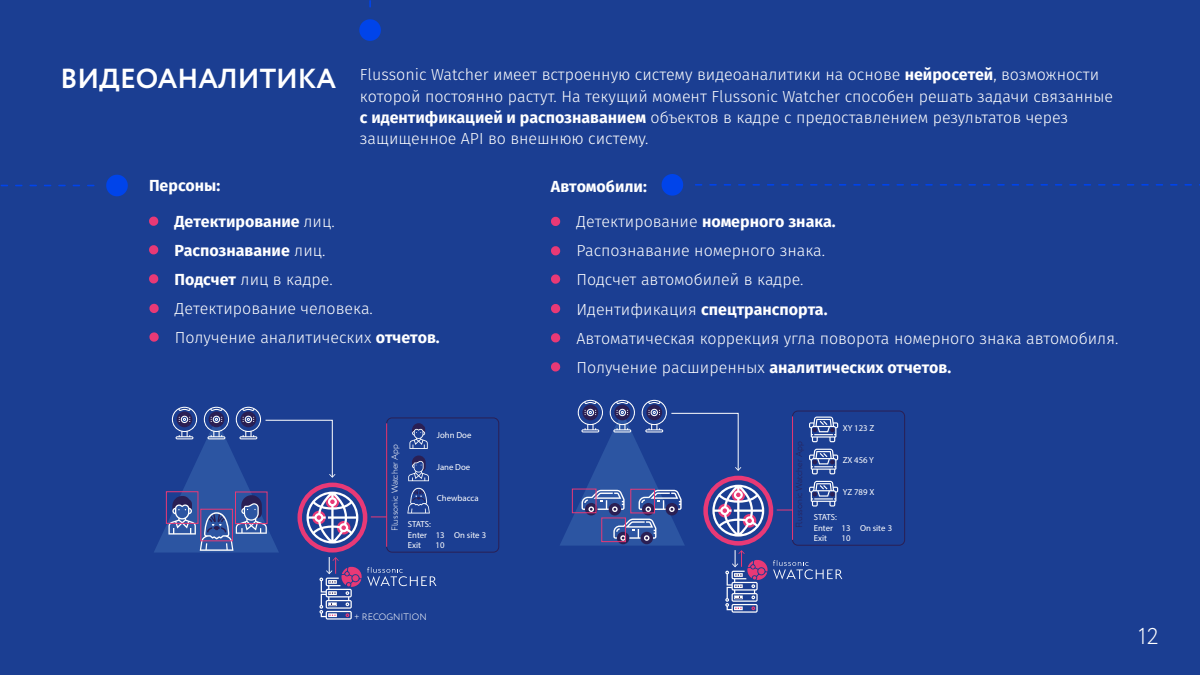
<style>
.page{position:relative;width:1200px;height:675px;background:#fff}
.page>*{position:absolute;margin:0;border:0;box-sizing:border-box;transform-origin:0 0}
.t1{font:700 27.52px "Circe";color:#fff}
.t2{font:300 22.8px "Circe";color:#fff}
.t3{font:300 16px/29.2px "Fira Sans";color:#fff}
.t4{font:700 16px "Fira Sans";color:#fff}
.t5{font:300 9.24px "Circe";color:#fff}
.t6{font:8.72px/10.5px "Myriad Pro";color:#fff}
.t7{font:300 8.72px "Circe";color:#fff}
.t8{font:300 8.72px "Circe";color:#2a1f54}
.s1{font-weight:700}
</style>
<div class="page">
<div style="left:0;top:0;width:1200px;height:674px;background:#1b3e92"></div>
<svg style="left:359px;top:19px;width:22px;height:22px"></svg>
<svg style="left:369px;top:0;width:2px;height:7px"></svg>
<svg style="left:106px;top:174px;width:22px;height:23px"></svg>
<svg style="left:0;top:185px;width:94px;height:1px"></svg>
<svg style="left:149px;top:216px;width:10px;height:10px"></svg>
<svg style="left:149px;top:245px;width:10px;height:10px"></svg>
<svg style="left:149px;top:274px;width:10px;height:10px"></svg>
<svg style="left:149px;top:303px;width:10px;height:10px"></svg>
<svg style="left:149px;top:332px;width:10px;height:10px"></svg>
<svg style="left:661px;top:174px;width:23px;height:22px"></svg>
<svg style="left:696px;top:184px;width:504px;height:1px"></svg>
<svg style="left:551px;top:216px;width:10px;height:10px"></svg>
<svg style="left:551px;top:274px;width:10px;height:10px"></svg>
<svg style="left:551px;top:304px;width:10px;height:10px"></svg>
<svg style="left:551px;top:333px;width:10px;height:10px"></svg>
<svg style="left:551px;top:362px;width:10px;height:10px"></svg>
<svg style="left:551px;top:246px;width:10px;height:10px"></svg>
<div style="left:386px;top:417px;width:113px;height:135px;border:1px solid #2a1f54;border-radius:5px"></div>
<svg style="left:154px;top:406px;width:283px;height:213px"></svg>
<div style="left:792px;top:410px;width:113px;height:135px;border:1px solid #2a1f54;border-radius:5px"></div>
<svg style="left:560px;top:399px;width:282px;height:213px"></svg>
<h1 class="t1" style="left:60px;top:60px;width:277px">ВИДЕОАНАЛИТИКА</h1>
<p class="t3" style="left:360px;top:64px;width:755px;line-height:21.2px">Flussonic Watcher имеет встроенную систему видеоаналитики на основе <span class="s1">нейросетей</span>, возможности которой постоянно растут. На текущий момент Flussonic Watcher способен решать задачи связанные <span class="s1">с идентификацией и распознаванием</span> объектов в кадре с предоставлением результатов через защищенное API во внешнюю систему.</p>
<p class="t4" style="left:149px;top:172px;width:73px">Персоны:</p>
<p class="t3" style="left:175px;top:206px;width:267px;line-height:29px"><span class="s1">Детектирование</span> лиц.<br><span class="s1">Распознавание</span> лиц.<br><span class="s1">Подсчет</span> лиц в кадре.<br>Детектирование человека.<br>Получение аналитических <span class="s1">отчетов.</span></p>
<p class="t7" style="left:389px;top:531px;width:88px;rotate:-90deg">Flussonic Watcher App</p>
<p class="t6" style="left:437px;top:429px;width:36px">John Doe</p>
<p class="t6" style="left:437px;top:461px;width:35px">Jane Doe</p>
<p class="t6" style="left:437px;top:493px;width:43px">Chewbacca</p>
<p class="t6" style="left:408px;top:519px;width:80px">STATS:<br>Enter 13 On site 3<br>Exit</p>
<p class="t6" style="left:436px;top:539px;width:10px">10</p>
<p class="t4" style="left:551px;top:172px;width:97px">Автомобили:</p>
<p class="t3" style="left:576px;top:206px;width:543px">Детектирование <span class="s1">номерного знака.<br></span>Распознавание номерного знака.<br>Подсчет автомобилей в кадре.<br>Идентификация <span class="s1">спецтранспорта.<br></span>Автоматическая коррекция угла поворота номерного знака автомобиля.<br>Получение расширенных <span class="s1">аналитических отчетов.</span></p>
<p class="t8" style="left:794px;top:528px;width:88px;rotate:-90deg">Flussonic Watcher App</p>
<p class="t6" style="left:843px;top:422px;width:33px">XY 123 Z</p>
<p class="t6" style="left:843px;top:454px;width:33px">ZX 456 Y</p>
<p class="t6" style="left:843px;top:486px;width:33px">YZ 789 X</p>
<p class="t6" style="left:814px;top:512px;width:80px">STATS:<br>Enter 13 On site 3<br>Exit</p>
<p class="t6" style="left:842px;top:533px;width:10px">10</p>
<p class="t5" style="left:354px;top:611px;width:74px">+ RECOGNITION</p>
<h2 class="t2" style="left:1138px;top:620px;width:22px">12</h2>
</div>
